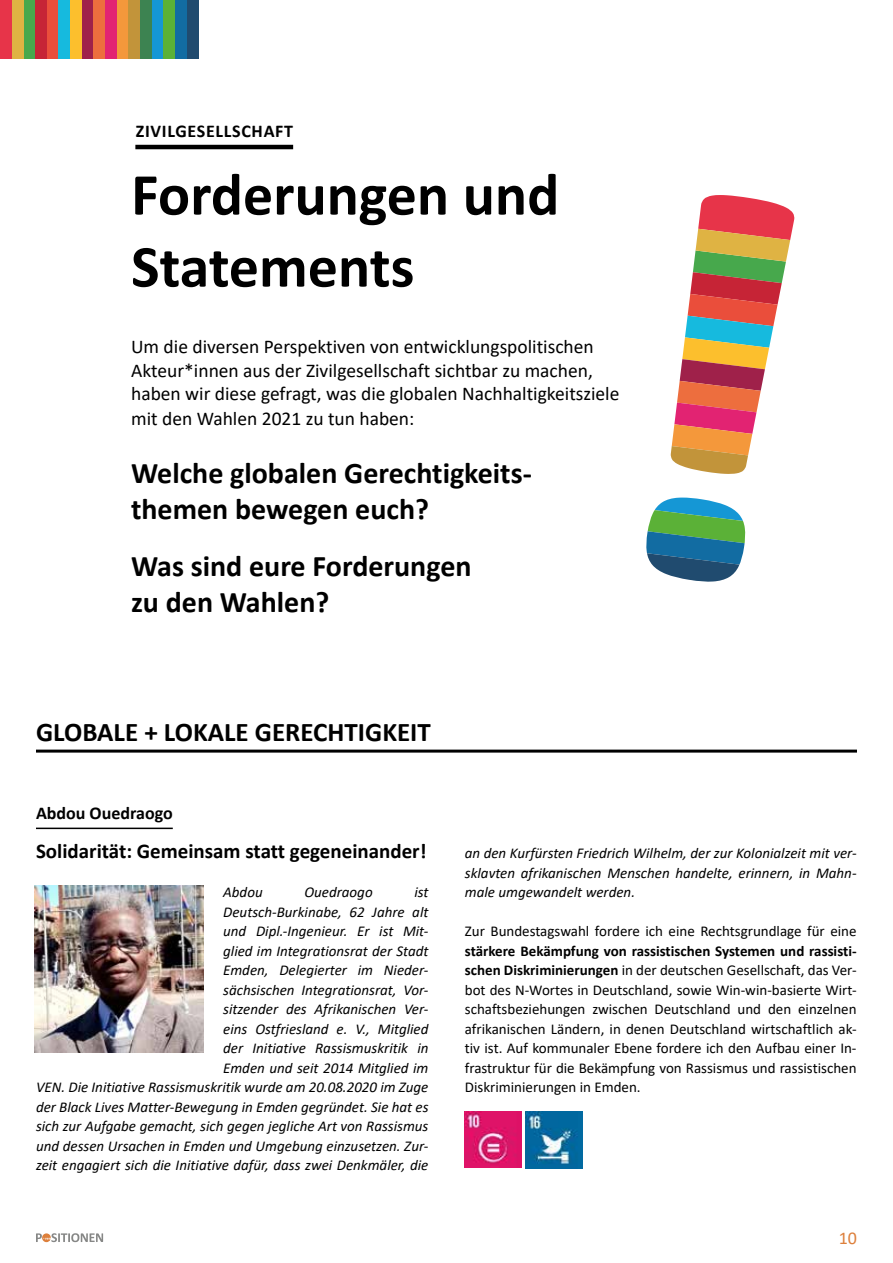
<style>
.page{position:relative;width:893px;height:1263px;background:#fff}
.page>*{position:absolute;margin:0;border:0;box-sizing:border-box;transform-origin:0 0}
.t1{font:700 60px/72px "Calibri";color:#000}
.t2{font:700 30px/36px "Calibri";color:#000}
.t3{font:700 27px "Calibri";color:#000}
.t4{font:700 21px "Calibri";color:#000}
.t5{font:19.5px/23.4px "Calibri";color:#000}
.t6{font:700 18px "Calibri";color:#000}
.t7{font:18px "Calibri";color:#dd803c}
.t8{font:italic 15px/19.5px "Calibri";color:#000;text-align:right}
.t9{font:15px/19.5px "Calibri";color:#000;text-align:justify}
.s1{font-weight:700}
</style>
<div class="page">
<svg style="left:36px;top:1233px;width:67px;height:9px"></svg>
<hr style="left:36px;top:828px;width:137px;height:1px;background:#000">
<img style="left:465px;top:1111px;width:57px;height:57px">
<img style="left:526px;top:1111px;width:57px;height:57px">
<hr style="left:135px;top:145px;width:158px;height:4px;background:#000">
<svg style="left:646px;top:195px;width:148px;height:387px"></svg>
<div style="left:23px;top:0;width:12px;height:58px;background:#47a84c"></div>
<div style="left:0;top:0;width:12px;height:58px;background:#e73449"></div>
<div style="left:12px;top:0;width:11px;height:58px;background:#dfb343"></div>
<div style="left:35px;top:0;width:12px;height:58px;background:#c62436"></div>
<div style="left:47px;top:0;width:11px;height:58px;background:#ea4e3b"></div>
<div style="left:58px;top:0;width:12px;height:58px;background:#16bade"></div>
<div style="left:70px;top:0;width:12px;height:58px;background:#fcbf2d"></div>
<div style="left:82px;top:0;width:11px;height:58px;background:#9f214a"></div>
<div style="left:93px;top:0;width:12px;height:58px;background:#ed6e3e"></div>
<div style="left:105px;top:0;width:12px;height:58px;background:#e22372"></div>
<div style="left:117px;top:0;width:11px;height:58px;background:#f4983b"></div>
<div style="left:128px;top:0;width:12px;height:58px;background:#c2943a"></div>
<div style="left:140px;top:0;width:12px;height:58px;background:#3d8351"></div>
<div style="left:152px;top:0;width:11px;height:58px;background:#1597d5"></div>
<div style="left:163px;top:0;width:12px;height:58px;background:#5bb137"></div>
<div style="left:175px;top:0;width:12px;height:58px;background:#126ca2"></div>
<div style="left:187px;top:0;width:11px;height:58px;background:#204b6f"></div>
<img style="left:34px;top:886px;width:170px;height:167px">
<hr style="left:36px;top:750px;width:821px;height:3px;background:#000">
<p class="t6" style="left:136px;top:118px;width:37px">ZIVILGESELLSCHA</p>
<p class="t6" style="left:275px;top:118px;width:19px">FT</p>
<h1 class="t1" style="left:131px;top:158px;width:430px">Forderungen und<br>Statements</h1>
<h3 class="t5" style="left:131px;top:335px;width:490px">U m die diversen Perspektiven von entwicklungspolitischen<br>Akteur*innen aus der Zivilgesellschaft sichtbar zu machen, haben wir diese gefragt, was die globalen Nachhaltigkeitsziele</h3>
<h3 class="t5" style="left:131px;top:407px;width:285px">mit den Wahlen 2021 zu tun haben:</h3>
<h2 class="t2" style="left:131px;top:454px;width:402px">Welche globalen Gerechtigkeits&shy;themen bewegen euch?</h2>
<h2 class="t2" style="left:131px;top:548px;width:342px">Was sind eure Forderungen zu den Wahlen?</h2>
<h3 class="t3" style="left:36px;top:713px;width:16px">GLOBALE</h3>
<h3 class="t3" style="left:144px;top:713px;width:35px">+ LOKALE</h3>
<h3 class="t3" style="left:255px;top:713px;width:15px">GERECHTIGKEIT</h3>
<p class="t6" style="left:36px;top:800px;width:138px">Abdou Ouedraogo</p>
<h3 class="t4" style="left:36px;top:836px;width:392px">Solidarität: Gemeinsam statt gegeneinander!</h3>
<p class="t8" style="left:223px;top:882px;width:41px">Abdou</p>
<p class="t8" style="left:304px;top:882px;width:70px">Ouedraogo</p>
<p class="t8" style="left:36px;top:882px;width:394px">ist<br>Deutsch-Burkinabe, 62 Jahre alt<br>und Dipl.-Ingenieur. Er ist Mit-<br>glied im Integrationsrat der Stadt<br>Emden, Delegierter im Nieder-<br>sächsischen Integrationsrat, Vor-<br>sitzender des Afrikanischen Ver-<br>eins Ostfriesland e. V., Mitglied<br>der Initiative Rassismuskritik in<br>Emden und seit 2014 Mitglied im<br>VEN. Die Initiative Rassismuskritik wurde am 20.08.2020 im Zuge der Black Lives Matter-Bewegung in Emden gegründet. Sie hat es sich zur Aufgabe gemacht, sich gegen jegliche Art von Rassismus und dessen Ursachen in Emden und Umgebung einzusetzen. Zur&shy;zeit engagiert sich die Initiative dafür, dass zwei Denkmäler, die</p>
<p class="t8" style="left:465px;top:843px;width:393px;text-align:justify">an den Kurfürsten Friedrich Wilhelm, der zur Kolonialzeit mit ver&shy;sklavten afrikanischen Menschen handelte, erinnern, in Mahn&shy;male umgewandelt werden.</p>
<p class="t9" style="left:465px;top:921px;width:393px">Zur Bundestagswahl fordere ich eine Rechtsgrundlage für eine</p>
<p class="t9" style="left:465px;top:940px;width:393px"><span class="s1">stärkere Bekämpfung von rassistischen Systemen und rassisti&shy;schen Diskriminierungen</span> in der deutschen Gesellschaft, das Ver&shy;bot des N-Wortes in Deutschland, sowie Win-win-basierte Wirt&shy;schaftsbeziehungen zwischen Deutschland und den einzelnen afrikanischen Ländern, in denen Deutschland wirtschaftlich ak&shy;tiv ist. Auf kommunaler Ebene fordere ich den Aufbau einer I n&shy;frastruktur für die Bekämpfung von Rassismus und rassistischen Diskriminierungen in Emden.</p>
<p class="t7" style="left:839px;top:1225px;width:20px">10</p>
</div>
